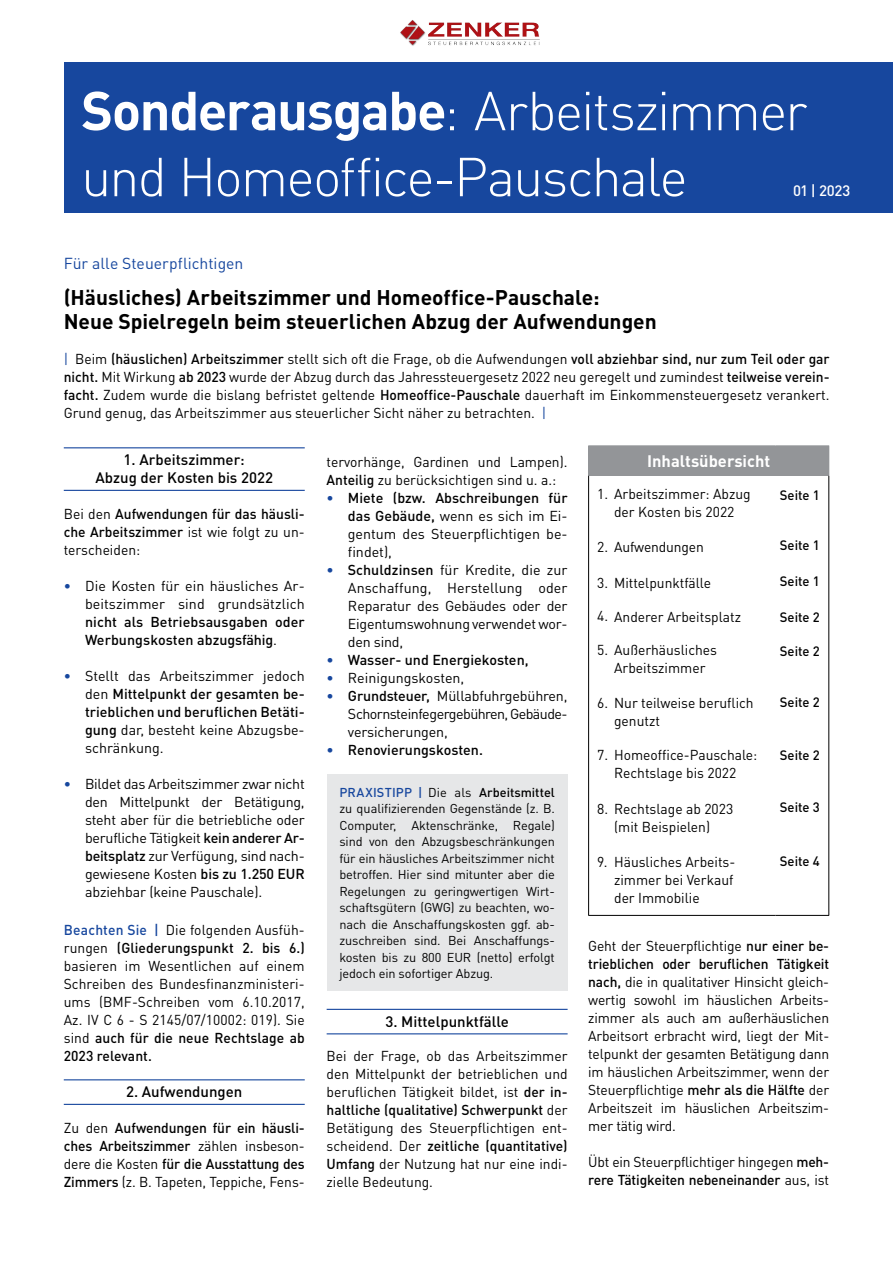
<style>
.page{position:relative;width:893px;height:1263px;background:#fff}
.page>*{position:absolute;margin:0;border:0;box-sizing:border-box;transform-origin:0 0}
.t1{font:300 54px/66px "DIN Pro";letter-spacing:-.035em;color:#fff}
.t2{font:700 21px/24px "DIN Pro";color:#000}
.t3{font:700 16.5px "DIN Pro";color:#fff}
.t4{font:15.75px "DIN Pro";color:#17479e}
.t5{font:500 15px/18px "DIN Pro";color:#000;text-align:center}
.t6{font:500 15px "DIN Pro";color:#fff}
.t7{font:14.25px/18px "DIN Pro";color:#000;text-align:justify}
.t8{font:500 14.25px/18px "DIN Pro";color:#000;text-align:justify}
.t9{font:14.25px/18px "DIN Pro";letter-spacing:-.03em;color:#000}
.t10{font:500 13.5px "DIN Pro";color:#000}
.t11{font:12.75px/16.5px "DIN Pro";letter-spacing:-.01em;color:#000;text-align:justify}
.s1{font-weight:700}
.s2{color:#17479e}
.s3{font-weight:500}
.s4{font-weight:400}
.s5{font-weight:500;color:#17479e}
</style>
<div class="page">
<div style="left:64px;top:62px;width:829px;height:151px;background:#17479e"></div>
<hr style="left:64px;top:447px;width:241px;height:1px;background:#17479e">
<hr style="left:64px;top:490px;width:241px;height:1px;background:#17479e">
<hr style="left:64px;top:1079px;width:241px;height:1px;background:#17479e">
<hr style="left:64px;top:1104px;width:241px;height:1px;background:#17479e">
<hr style="left:327px;top:1009px;width:241px;height:1px;background:#17479e">
<hr style="left:327px;top:1033px;width:241px;height:1px;background:#17479e">
<div style="left:327px;top:774px;width:241px;height:217px;background:#e6e7e8"></div>
<div style="left:589px;top:446px;width:240px;height:29px;background:#939598"></div>
<hr style="left:588px;top:475px;width:188px;height:1px;background:#939598">
<hr style="left:776px;top:475px;width:53px;height:1px;background:#939598">
<hr style="left:588px;top:476px;width:1px;height:439px;background:#000">
<hr style="left:828px;top:476px;width:1px;height:439px;background:#000">
<hr style="left:588px;top:915px;width:188px;height:1px;background:#000">
<hr style="left:776px;top:915px;width:53px;height:1px;background:#000">
<hr style="left:588px;top:445px;width:188px;height:1px;background:#939598">
<svg style="left:588px;top:446px;width:1px;height:29px"></svg>
<hr style="left:776px;top:445px;width:53px;height:1px;background:#939598">
<img style="left:400px;top:20px;width:140px;height:26px">
<h1 class="t1" style="left:81px;top:76px;width:728px"><span class="s1">Sonderausgabe</span>: Arbeitszimmer und Homeoffice-Pauschale</h1>
<p class="t6" style="left:793px;top:181px;width:59px">01 | 2023</p>
<p class="t4" style="left:64px;top:253px;width:181px">Für alle Steuerpflichtigen</p>
<h2 class="t2" style="left:64px;top:285px;width:594px">(Häusliches) Arbeitszimmer und Homeoffice-Pauschale:<br>Neue Spielregeln beim steuerlichen Abzug der Aufwendungen</h2>
<p class="t7" style="left:64px;top:349px;width:767px"><span class="s2">|</span> Beim <span class="s3">(häuslichen) Arbeitszimmer</span> stellt sich oft die Frage, ob die Aufwendungen <span class="s3">voll abziehbar sind, nur zum Teil oder gar nicht.</span> Mit Wirkung <span class="s3">ab 2023</span> wurde der Abzug durch das Jahressteuergesetz 2022 neu geregelt und zumindest <span class="s3">teilweise verein&shy;facht.</span> Zudem wurde die bislang befristet geltende <span class="s3">Homeoffice-Pauschale</span> dauerhaft im Einkommensteuergesetz verankert.<br>Grund genug, das Arbeitszimmer aus steuerlicher Sicht näher zu betrachten. <span class="s2">|</span></p>
<p class="t5" style="left:96px;top:450px;width:179px">1. Arbeitszimmer:<br>Abzug der Kosten bis 2022</p>
<p class="t8" style="left:64px;top:505px;width:242px"><span class="s4">Bei den</span> Aufwendungen für das häusli&shy;che Arbeitszimmer <span class="s4">ist wie folgt zu un&shy;terscheiden:</span></p>
<p class="t7" style="left:64px;top:577px;width:242px;text-align:right"><span class="s5">•</span> Die Kosten für ein häusliches Ar&shy;beitszimmer sind grundsätzlich</p>
<p class="t8" style="left:85px;top:613px;width:221px">nicht als Betriebsausgaben oder<br>Werbungskosten abzugsfähig<span class="s4">.</span></p>
<p class="t7" style="left:85px;top:667px;width:221px;text-indent:-21px"><span class="s5">•</span> Stellt das Arbeitszimmer jedoch den <span class="s3">Mittelpunkt der gesamten be&shy;trieblichen und beruflichen Betäti&shy;gung</span> dar, besteht keine Abzugsbe&shy;schränkung.</p>
<p class="t7" style="left:85px;top:775px;width:221px;text-indent:-21px"><span class="s5">•</span> Bildet das Arbeitszimmer zwar nicht den Mittelpunkt der Betätigung, steht aber für die betriebliche oder berufliche Tätigkeit <span class="s3">kein anderer Ar&shy;beitsplatz</span> zur Verfügung, sind nach&shy;gewiesene Kosten <span class="s3">bis zu 1.250 EUR </span>abziehbar (keine Pauschale).</p>
<p class="t7" style="left:64px;top:921px;width:242px"><span class="s5">Beachten Sie |</span> Die folgenden Ausfüh&shy;rungen <span class="s3">(Gliederungspunkt 2. bis 6.) </span>basieren im Wesentlichen auf einem Schreiben des Bundesfinanzministeri&shy;ums (BMF-Schreiben vom 6.10.2017, Az. IV C 6 - S 2145/07/10002: 019). Sie sind <span class="s3">auch für die neue Rechtslage ab 2023 relevant.</span></p>
<p class="t5" style="left:126px;top:1082px;width:118px">2. Aufwendungen</p>
<p class="t8" style="left:64px;top:1119px;width:242px"><span class="s4">Zu den</span> Aufwendungen für ein häusli&shy;ches Arbeitszimmer <span class="s4">zählen insbeson&shy;dere die Kosten</span> für die Ausstattung des Zimmers <span class="s4">(z. B. Tapeten, Teppiche, Fens-</span></p>
<p class="t3" style="left:647px;top:450px;width:125px">Inhaltsübersicht</p>
<p class="t7" style="left:597px;top:484px;width:155px;text-align:center">1. Arbeitszimmer: Abzug der Kosten bis 2022</p>
<p class="t7" style="left:597px;top:537px;width:108px">2. Aufwendungen</p>
<p class="t7" style="left:597px;top:573px;width:115px">3. Mittelpunktfälle</p>
<p class="t7" style="left:597px;top:607px;width:145px">4. Anderer Arbeitsplatz</p>
<p class="t7" style="left:597px;top:640px;width:122px;text-align:center">5. Außerhäusliches<br>Arbeitszimmer</p>
<p class="t7" style="left:614px;top:693px;width:141px;text-indent:-17px">6. Nur teilweise beruflich genutzt</p>
<p class="t7" style="left:597px;top:745px;width:162px;text-align:center">7. Homeoffice-Pauschale:<br>Rechtslage bis 2022</p>
<p class="t7" style="left:597px;top:799px;width:138px;text-align:center">8. Rechtslage ab 2023 (mit Beispielen)</p>
<p class="t7" style="left:614px;top:852px;width:121px;text-indent:-17px">9. Häusliches Arbeits&shy;zimmer bei Verkauf der Immobilie</p>
<p class="t7" style="left:327px;top:453px;width:242px">tervorhänge, Gardinen und Lampen).<br><span class="s3">Anteilig</span> zu berücksichtigen sind u. a.:</p>
<p class="t7" style="left:348px;top:489px;width:221px;text-indent:-21px"><span class="s5">•</span> <span class="s3">Miete (bzw. Abschreibungen für das Gebäude,</span> wenn es sich im Ei&shy;gentum des Steuerpflichtigen be&shy;findet),</p>
<p class="t7" style="left:348px;top:561px;width:221px;text-indent:-21px"><span class="s5">•</span> <span class="s3">Schuldzinsen</span> für Kredite, die zur Anschaffung, Herstellung oder Reparatur des Gebäudes oder der Eigentumswohnung verwendet wor&shy;den sind,</p>
<p class="t8" style="left:327px;top:651px;width:203px"><span class="s2">•</span> Wasser- und Energiekosten,</p>
<p class="t7" style="left:327px;top:669px;width:139px"><span class="s5">•</span> Reinigungskosten,</p>
<p class="t9" style="left:348px;top:687px;width:221px;text-indent:-21px"><span class="s5">•</span> <span class="s3">Grundsteuer,</span> Müllabfuhrgebühren,<br>Schornsteinfegergebühren, Gebäude&shy;versicherungen,</p>
<p class="t8" style="left:327px;top:741px;width:158px"><span class="s2">•</span> Renovierungskosten.</p>
<p class="t11" style="left:339px;top:783px;width:217px"><span class="s5">PRAXISTIPP |</span> Die als <span class="s3">Arbeitsmittel </span>zu qualifizierenden Gegenstände (z. B.<br>Computer, Aktenschränke, Regale) sind von den Abzugsbeschränkungen für ein häusliches Arbeitszimmer nicht betroffen. Hier sind mitunter aber die Regelungen zu geringwertigen Wirt&shy;schaftsgütern (GWG) zu beachten, wo&shy;nach die Anschaffungskosten ggf. ab&shy;zuschreiben sind. Bei Anschaffungs&shy;kosten bis zu 800 EUR (netto) erfolgt jedoch ein sofortiger Abzug.</p>
<p class="t5" style="left:385px;top:1012px;width:125px">3. Mittelpunktfälle</p>
<p class="t7" style="left:327px;top:1047px;width:242px">Bei der Frage, ob das Arbeitszimmer den Mittelpunkt der betrieblichen und beruflichen Tätigkeit bildet, ist <span class="s3">der in&shy;haltliche (qualitative) Schwerpunkt</span> der Betätigung des Steuerpflichtigen ent&shy;scheidend. Der <span class="s3">zeitliche (quantitative)<br>Umfang</span> der Nutzung hat nur eine indi&shy;zielle Bedeutung.</p>
<p class="t10" style="left:780px;top:486px;width:41px">Seite 1</p>
<p class="t10" style="left:780px;top:535px;width:41px">Seite 1</p>
<p class="t10" style="left:780px;top:571px;width:41px">Seite 1</p>
<p class="t10" style="left:780px;top:607px;width:41px">Seite 2</p>
<p class="t10" style="left:780px;top:642px;width:41px">Seite 2</p>
<p class="t10" style="left:780px;top:693px;width:41px">Seite 2</p>
<p class="t10" style="left:780px;top:745px;width:41px">Seite 2</p>
<p class="t10" style="left:780px;top:798px;width:41px">Seite 3</p>
<p class="t10" style="left:780px;top:852px;width:41px">Seite 4</p>
<p class="t7" style="left:588px;top:936px;width:242px">Geht der Steuerpflichtige <span class="s3">nur einer be&shy;trieblichen oder beruflichen Tätigkeit nach,</span> die in qualitativer Hinsicht gleich&shy;wertig sowohl im häuslichen Arbeits&shy;zimmer als auch am außerhäuslichen Arbeitsort erbracht wird, liegt der Mit&shy;telpunkt der gesamten Betätigung dann im häuslichen Arbeitszimmer, wenn der Steuerpflichtige <span class="s3">mehr als die Hälfte</span> der Arbeitszeit im häuslichen Arbeitszim&shy;mer tätig wird.</p>
<p class="t7" style="left:588px;top:1152px;width:242px">Übt ein Steuerpflichtiger hingegen <span class="s3">meh&shy;rere Tätigkeiten nebeneinander</span> aus, ist</p>
</div>
